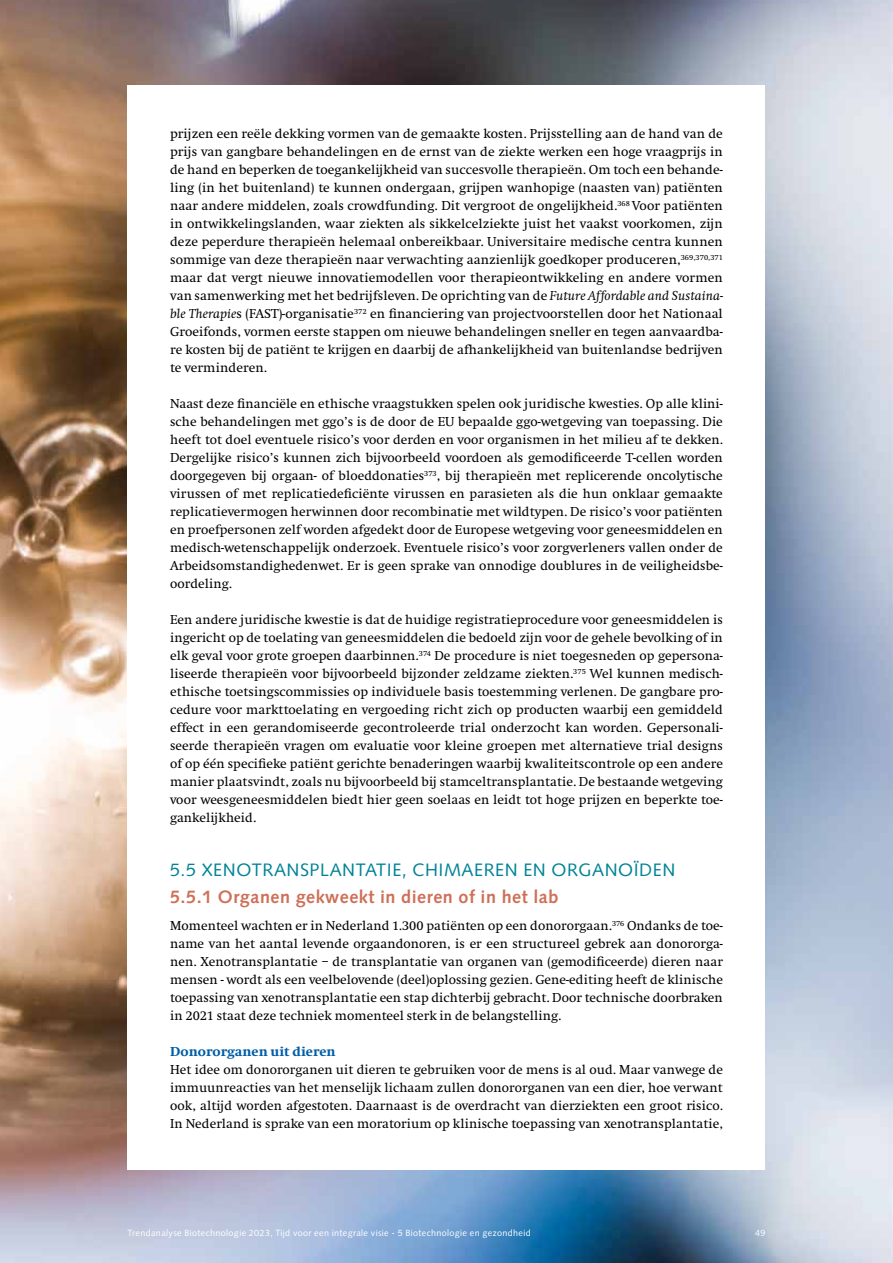
<style>
.page{position:relative;width:893px;height:1263px;background:#fff}
.page>*{position:absolute;margin:0;border:0;box-sizing:border-box;transform-origin:0 0}
.t1{font:18px "Syntax LT Std";letter-spacing:.03em;color:#008396}
.t2{font:700 18px "Syntax LT Std";letter-spacing:.03em;color:#ce7058}
.t3{font:13.5px/18px "Swift";letter-spacing:.005em;color:#000;text-align:justify}
.t4{font:800 13.5px "Swift";letter-spacing:.005em;color:#005da9}
.t5{font:9px "Syntax LT Std";letter-spacing:.04em;color:#fff}
.s1{font-style:italic}
</style>
<div class="page">
<img style="left:0;top:0;width:893px;height:1263px">
<div style="left:128px;top:85px;width:637px;height:1085px;background:#fff"></div>
<p class="t3" style="left:170px;top:125px;width:554px">prijzen een reële dekking vormen van de gemaakte kosten. Prijsstelling aan de hand van de prijs van gangbare behandelingen en de ernst van de ziekte werken een hoge vraagprijs in de hand en beperken de toegankelijkheid van succesvolle therapieën. Om toch een behande&shy;ling (in het buitenland) te kunnen ondergaan, grijpen wanhopige (naasten van) patiënten naar andere middelen, zoals crowdfunding. Dit vergroot de ongelijkheid.<sup>368</sup> Voor patiënten in ontwikkelingslanden, waar ziekten als sikkelcelziekte juist het vaakst voorkomen, zijn deze peperdure therapieën helemaal onbereikbaar. Universitaire medische centra kunnen sommige van deze therapieën naar verwachting aanzienlijk goedkoper produceren,<sup>369,370,371 </sup>maar dat vergt nieuwe innovatiemodellen voor therapieontwikkeling en andere vormen van samenwerking met het bedrijfsleven. De oprichting van de <span class="s1">Future Affordable and Sustaina&shy;ble Therapie</span>s (FAST)-organisatie<sup>372</sup> en financiering van projectvoorstellen door het Nationaal Groeifonds, vormen eerste stappen om nieuwe behandelingen sneller en tegen aanvaardba&shy;re kosten bij de patiënt te krijgen en daarbij de afhankelijkheid van buitenlandse bedrijven te verminderen.</p>
<p class="t3" style="left:170px;top:395px;width:554px">Naast deze financiële en ethische vraagstukken spelen ook juridische kwesties. Op alle klini&shy;sche behandelingen met ggo’s is de door de EU bepaalde ggo-wetgeving van toepassing. Die heeft tot doel eventuele risico’s voor derden en voor organismen in het milieu af te dekken.<br>Dergelijke risico’s kunnen zich bijvoorbeeld voordoen als gemodificeerde T-cellen worden doorgegeven bij orgaan- of bloeddonaties<sup>373</sup>, bij therapieën met replicerende oncolytische virussen of met replicatiedeficiënte virussen en parasieten als die hun onklaar gemaakte replicatievermogen herwinnen door recombinatie met wildtypen. De risico’s voor patiënten en proefpersonen zelf worden afgedekt door de Europese wetgeving voor geneesmiddelen en medisch-wetenschappelijk onderzoek. Eventuele risico’s voor zorgverleners vallen onder de Arbeidsomstandighedenwet. Er is geen sprake van onnodige doublures in de veiligheidsbe&shy;oordeling.</p>
<p class="t3" style="left:170px;top:611px;width:554px">Een andere juridische kwestie is dat de huidige registratieprocedure voor geneesmiddelen is ingericht op de toelating van geneesmiddelen die bedoeld zijn voor de gehele bevolking of in elk geval voor grote groepen daarbinnen.<sup>374</sup> De procedure is niet toegesneden op gepersona&shy;liseerde therapieën voor bijvoorbeeld bijzonder zeldzame ziekten.<sup>375</sup> Wel kunnen medisch&shy;ethische toetsingscommissies op individuele basis toestemming verlenen. De gangbare pro&shy;cedure voor markttoelating en vergoeding richt zich op producten waarbij een gemiddeld effect in een gerandomiseerde gecontroleerde trial onderzocht kan worden. Gepersonali&shy;seerde therapieën vragen om evaluatie voor kleine groepen met alternatieve trial designs of op één specifieke patiënt gerichte benaderingen waarbij kwaliteitscontrole op een andere manier plaatsvindt, zoals nu bijvoorbeeld bij stamceltransplantatie. De bestaande wetgeving voor weesgeneesmiddelen biedt hier geen soelaas en leidt tot hoge prijzen en beperkte toe&shy;gankelijkheid.</p>
<h1 class="t1" style="left:170px;top:859px;width:507px">5.5 XENOTRANSPLANTATIE, CHIMAEREN EN ORGANOÏDEN</h1>
<h1 class="t2" style="left:170px;top:887px;width:390px">5.5.1 Organen gekweekt in dieren of in het lab</h1>
<p class="t3" style="left:170px;top:917px;width:554px">Momenteel wachten er in Nederland 1.300 patiënten op een donororgaan.<sup>376</sup> Ondanks de toe&shy;name van het aantal levende orgaandonoren, is er een structureel gebrek aan donororga&shy;nen. Xenotransplantatie – de transplantatie van organen van (gemodificeerde) dieren naar mensen - wordt als een veelbelovende (deel)oplossing gezien. Gene-editing heeft de klinische toepassing van xenotransplantatie een stap dichterbij gebracht. Door technische doorbraken in 2021 staat deze techniek momenteel sterk in de belangstelling.</p>
<p class="t4" style="left:170px;top:1044px;width:167px">Donororganen uit dieren</p>
<p class="t3" style="left:170px;top:1061px;width:554px">Het idee om donororganen uit dieren te gebruiken voor de mens is al oud. Maar vanwege de immuunreacties van het menselijk lichaam zullen donororganen van een dier, hoe verwant ook, altijd worden afgestoten. Daarnaast is de overdracht van dierziekten een groot risico.<br>In Nederland is sprake van een moratorium op klinische toepassing van xenotransplantatie,</p>
<p class="t5" style="left:128px;top:1228px;width:405px">Trendanalyse Biotechnologie 2023, Tijd voor een integrale visie - 5 Biotechnologie en gezondheid</p>
<p class="t5" style="left:755px;top:1228px;width:12px">49</p>
</div>
